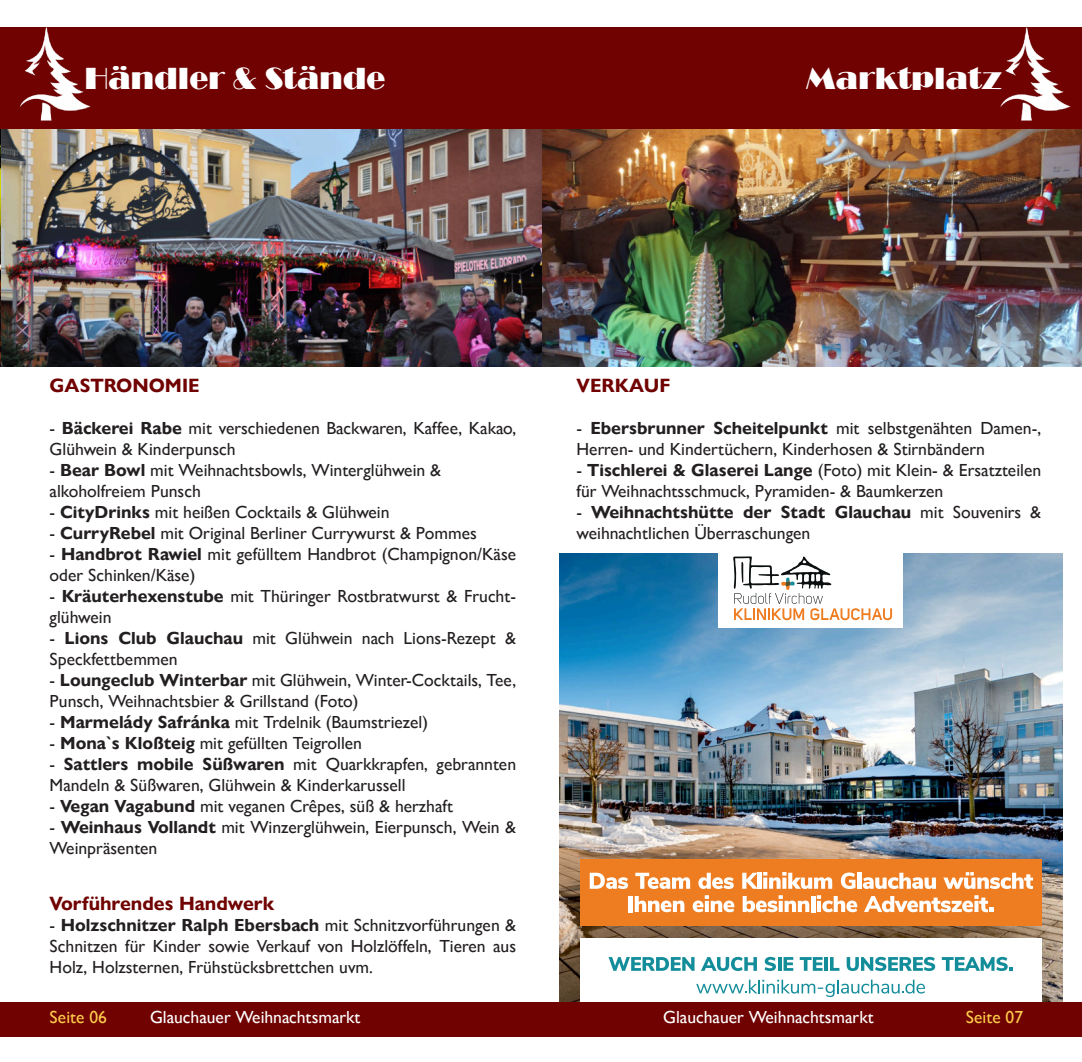
<style>
.page{position:relative;width:1082px;height:1062px;background:#fff}
.page>*{position:absolute;margin:0;border:0;box-sizing:border-box;transform-origin:0 0}
.t1{font:31.5px "Broadway";color:#fff}
.t2{font:700 19.25px "Gill Sans Nova";color:#700202}
.t3{font:17.5px "Gill Sans Nova";color:#231f20}
.t4{font:700 17.5px "Gill Sans Nova";color:#231f20}
.t5{font:17.5px "Gill Sans Nova";color:#fff}
.t6{font:17.5px "Gill Sans Nova";color:#ffcc4b}
.s1{font-weight:700}
.s2{font-weight:400}
</style>
<div class="page">
<img style="left:541px;top:128px;width:540px;height:238px">
<img style="left:559px;top:554px;width:503px;height:448px">
<div style="left:718px;top:554px;width:185px;height:74px;background:#fff"></div>
<svg style="left:733px;top:556px;width:159px;height:64px"></svg>
<div style="left:580px;top:938px;width:461px;height:69px;background:#fff"></div>
<div style="left:580px;top:859px;width:461px;height:66px;background:#ee7d22"></div>
<svg style="left:589px;top:872px;width:168px;height:17px"></svg>
<hr style="left:757px;top:872px;width:4px;height:16px;background:#fff">
<svg style="left:763px;top:872px;width:92px;height:17px"></svg>
<hr style="left:857px;top:872px;width:4px;height:16px;background:#fff">
<svg style="left:862px;top:872px;width:171px;height:17px"></svg>
<hr style="left:628px;top:896px;width:4px;height:16px;background:#fff">
<svg style="left:634px;top:895px;width:175px;height:17px"></svg>
<hr style="left:811px;top:896px;width:4px;height:16px;background:#fff">
<svg style="left:816px;top:895px;width:177px;height:17px"></svg>
<svg style="left:608px;top:957px;width:168px;height:14px"></svg>
<svg style="left:778px;top:957px;width:3px;height:13px"></svg>
<svg style="left:783px;top:957px;width:229px;height:14px"></svg>
<svg style="left:696px;top:979px;width:229px;height:18px"></svg>
<img style="left:2px;top:128px;width:539px;height:238px">
<div style="left:0;top:1002px;width:1081px;height:35px;background:#700202"></div>
<div style="left:0;top:27px;width:1081px;height:101px;background:#700202"></div>
<img style="left:947px;top:26px;width:125px;height:114px">
<img style="left:0;top:26px;width:93px;height:114px">
<p class="t1" style="left:85px;top:60px;width:302px">Händler &amp; Stände</p>
<p class="t1" style="left:806px;top:60px;width:198px">Marktplatz</p>
<p class="t2" style="left:50px;top:378px;width:152px">GASTRONOMIE</p>
<p class="t3" style="left:50px;top:421px;width:468px">- <span class="s1">Bäckerei Rabe</span> mit verschiedenen Backwaren, Kaffee, Kakao,</p>
<p class="t3" style="left:50px;top:442px;width:187px">Glühwein &amp; Kinderpunsch</p>
<p class="t3" style="left:50px;top:463px;width:393px">- <span class="s1">Bear Bowl</span> mit Weihnachtsbowls, Winterglühwein &amp;</p>
<p class="t3" style="left:50px;top:484px;width:153px">alkoholfreiem Punsch</p>
<p class="t3" style="left:50px;top:505px;width:341px">- <span class="s1">CityDrinks</span> mit heißen Cocktails &amp; Glühwein</p>
<p class="t3" style="left:50px;top:526px;width:429px">- <span class="s1">CurryRebel</span> mit Original Berliner Currywurst &amp; Pommes</p>
<p class="t3" style="left:50px;top:547px;width:468px">- <span class="s1">Handbrot Rawiel</span> mit gefülltem Handbrot (Champignon/Käse</p>
<p class="t3" style="left:50px;top:568px;width:147px">oder Schinken/Käse)</p>
<p class="t3" style="left:50px;top:589px;width:468px">- <span class="s1">Kräuterhexenstube</span> mit Thüringer Rostbratwurst &amp; Frucht-</p>
<p class="t3" style="left:50px;top:610px;width:63px">glühwein</p>
<p class="t3" style="left:50px;top:631px;width:7px">-</p>
<p class="t4" style="left:65px;top:631px;width:180px">Lions Club Glauchau</p>
<p class="t3" style="left:252px;top:631px;width:265px">mit Glühwein nach Lions-Rezept &amp;</p>
<p class="t3" style="left:50px;top:652px;width:130px">Speckfettbemmen</p>
<p class="t3" style="left:50px;top:673px;width:468px">- <span class="s1">Loungeclub Winterbar</span> mit Glühwein, Winter-Cocktails, Tee,</p>
<p class="t3" style="left:50px;top:694px;width:310px">Punsch, Weihnachtsbier &amp; Grillstand (Foto)</p>
<p class="t3" style="left:50px;top:715px;width:380px">- <span class="s1">Marmelády Safránka</span> mit Trdelnik (Baumstriezel)</p>
<p class="t3" style="left:50px;top:736px;width:314px">- <span class="s1">Mona`s Kloßteig</span> mit gefüllten Teigrollen</p>
<p class="t3" style="left:50px;top:757px;width:7px">-</p>
<p class="t4" style="left:64px;top:757px;width:222px">Sattlers mobile Süßwaren</p>
<p class="t3" style="left:293px;top:757px;width:25px">mit</p>
<p class="t3" style="left:326px;top:757px;width:192px">Quarkkrapfen, gebrannten</p>
<p class="t3" style="left:50px;top:778px;width:357px">Mandeln &amp; Süßwaren, Glühwein &amp; Kinderkarussell</p>
<p class="t3" style="left:50px;top:799px;width:405px">- <span class="s1">Vegan Vagabund</span> mit veganen Crêpes, süß &amp; herzhaft</p>
<p class="t3" style="left:50px;top:820px;width:468px">- <span class="s1">Weinhaus Vollandt</span> mit Winzerglühwein, Eierpunsch, Wein &amp;</p>
<p class="t3" style="left:50px;top:841px;width:109px">Weinpräsenten</p>
<p class="t2" style="left:50px;top:896px;width:226px">Vorführendes Handwerk</p>
<p class="t4" style="left:50px;top:918px;width:468px"><span class="s2">-</span> Holzschnitzer Ralph Ebersbach <span class="s2">mit Schnitzvorführungen &amp;</span></p>
<p class="t3" style="left:50px;top:939px;width:468px">Schnitzen für Kinder sowie Verkauf von Holzlöffeln, Tieren aus</p>
<p class="t3" style="left:50px;top:960px;width:325px">Holz, Holzsternen, Frühstücksbrettchen uvm.</p>
<p class="t2" style="left:576px;top:378px;width:95px">VERKAUF</p>
<p class="t3" style="left:576px;top:422px;width:7px">-</p>
<p class="t4" style="left:590px;top:422px;width:239px">Ebersbrunner Scheitelpunkt</p>
<p class="t3" style="left:836px;top:422px;width:207px">mit selbstgenähten Damen-,</p>
<p class="t3" style="left:576px;top:443px;width:410px">Herren- und Kindertüchern, Kinderhosen &amp; Stirnbändern</p>
<p class="t3" style="left:576px;top:464px;width:466px">- <span class="s1">Tischlerei &amp; Glaserei Lange</span> (Foto) mit Klein- &amp; Ersatzteilen</p>
<p class="t3" style="left:576px;top:485px;width:368px">für Weihnachtsschmuck, Pyramiden- &amp; Baumkerzen</p>
<p class="t3" style="left:576px;top:506px;width:7px">-</p>
<p class="t4" style="left:591px;top:506px;width:322px">Weihnachtshütte der Stadt Glauchau</p>
<p class="t3" style="left:920px;top:506px;width:122px">mit Souvenirs &amp;</p>
<p class="t3" style="left:576px;top:527px;width:235px">weihnachtlichen Überraschungen</p>
<p class="t6" style="left:50px;top:1010px;width:59px">Seite 06</p>
<p class="t5" style="left:150px;top:1010px;width:212px">Glauchauer Weihnachtsmarkt</p>
<p class="t5" style="left:663px;top:1010px;width:212px">Glauchauer Weihnachtsmarkt</p>
<p class="t6" style="left:965px;top:1010px;width:59px">Seite 07</p>
</div>
